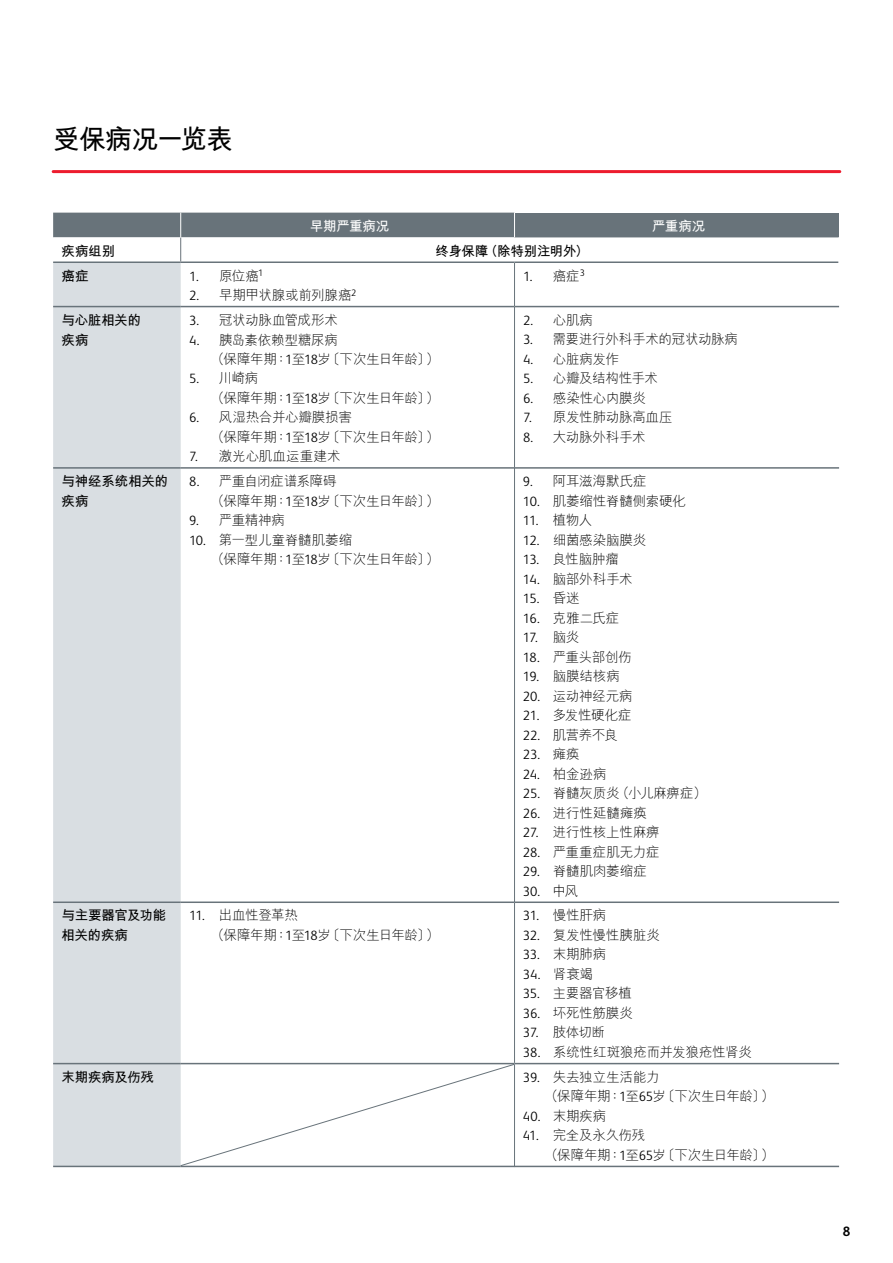
<style>
.page{position:relative;width:893px;height:1263px;background:#fff}
.page>*{position:absolute;margin:0;border:0;box-sizing:border-box;transform-origin:0 0}
.t1{font:700 27px "M Hei HKS";letter-spacing:-.045em;color:#000}
.t2{font:300 13.5px/19.5px "M Hei HKS";letter-spacing:-.015em;color:#000}
.t3{font:700 13.5px/19.5px "M Hei HKS";letter-spacing:-.02em;color:#000}
.t4{font:300 13.5px "FS Albert Pro";letter-spacing:-.035em;color:#000}
.t5{font:300 13.5px "M Hei HKS";letter-spacing:.005em;color:#000}
.t6{font:700 13.5px "M Hei HKS";letter-spacing:-.01em;color:#fff}
.t7{font:700 13.5px "FS Albert Pro";color:#000}
.s1{font-family:"FS Albert Pro"}
.s2{font-family:"M Hei HKS"}
</style>
<div class="page">
<div style="left:53px;top:263px;width:128px;height:903px;background:#d9dee2"></div>
<hr style="left:514px;top:1064px;width:1px;height:103px;background:#68737a">
<hr style="left:53px;top:1166px;width:128px;height:1px;background:#68737a">
<hr style="left:181px;top:1166px;width:333px;height:1px;background:#68737a">
<hr style="left:515px;top:1166px;width:324px;height:1px;background:#68737a">
<hr style="left:514px;top:263px;width:1px;height:44px;background:#68737a">
<hr style="left:514px;top:307px;width:1px;height:161px;background:#68737a">
<hr style="left:514px;top:468px;width:1px;height:434px;background:#68737a">
<hr style="left:514px;top:902px;width:1px;height:161px;background:#68737a">
<hr style="left:53px;top:306px;width:128px;height:1px;background:#68737a">
<hr style="left:181px;top:306px;width:333px;height:1px;background:#68737a">
<hr style="left:515px;top:306px;width:324px;height:1px;background:#68737a">
<hr style="left:53px;top:467px;width:128px;height:2px;background:#68737a">
<hr style="left:181px;top:467px;width:333px;height:2px;background:#68737a">
<hr style="left:515px;top:467px;width:324px;height:2px;background:#68737a">
<hr style="left:53px;top:901px;width:128px;height:2px;background:#68737a">
<hr style="left:181px;top:901px;width:333px;height:2px;background:#68737a">
<hr style="left:515px;top:901px;width:324px;height:2px;background:#68737a">
<hr style="left:53px;top:261px;width:128px;height:2px;background:#68737a">
<hr style="left:181px;top:261px;width:333px;height:2px;background:#68737a">
<hr style="left:514px;top:261px;width:324px;height:2px;background:#68737a">
<hr style="left:53px;top:1063px;width:128px;height:1px;background:#68737a">
<hr style="left:181px;top:1063px;width:333px;height:1px;background:#68737a">
<hr style="left:514px;top:1063px;width:325px;height:1px;background:#68737a">
<svg style="left:53px;top:213px;width:786px;height:49px"></svg>
<svg style="left:181px;top:1064px;width:333px;height:102px"></svg>
<hr style="left:53px;top:170px;width:787px;height:3px;background:#ed1c2e">
<h1 class="t1" style="left:53px;top:119px;width:182px">受保病況一覽表</h1>
<p class="t6" style="left:310px;top:216px;width:81px">早期嚴重病況</p>
<p class="t6" style="left:652px;top:216px;width:55px">嚴重病況</p>
<p class="t3" style="left:62px;top:240px;width:55px">疾病組別</p>
<p class="t3" style="left:435px;top:240px;width:155px">終身保障（除特別註明外）</p>
<p class="t3" style="left:62px;top:265px;width:28px">癌症</p>
<p class="t2" style="left:189px;top:265px;width:76px"><span class="s1">1.</span> 原位癌<sup>1</sup></p>
<p class="t2" style="left:189px;top:285px;width:169px"><span class="s1">2.</span> 早期甲狀腺或前列腺癌<sup>2</sup></p>
<p class="t4" style="left:523px;top:267px;width:63px">1. <span class="s2">癌症</span><sup>3</sup></p>
<p class="t3" style="left:62px;top:309px;width:81px">與心臟相關的疾病</p>
<p class="t2" style="left:189px;top:310px;width:150px"><span class="s1">3.</span> 冠狀動脈血管成形術</p>
<p class="t2" style="left:211px;top:329px;width:230px;text-indent:-22px"><span class="s1">4.</span> 胰島素依賴型糖尿病<br>（保障年期：<span class="s1">1</span>至<span class="s1">18</span>歲〔下次生日年齡〕）</p>
<p class="t2" style="left:211px;top:368px;width:230px;text-indent:-22px"><span class="s1">5.</span> 川崎病<br>（保障年期：<span class="s1">1</span>至<span class="s1">18</span>歲〔下次生日年齡〕）</p>
<p class="t2" style="left:211px;top:407px;width:230px;text-indent:-22px"><span class="s1">6.</span> 風濕熱合併心瓣膜損害<br>（保障年期：<span class="s1">1</span>至<span class="s1">18</span>歲〔下次生日年齡〕）</p>
<p class="t5" style="left:189px;top:447px;width:153px"><span class="s1">7.</span> 激光心肌血運重建術</p>
<p class="t3" style="left:62px;top:470px;width:108px">與神經系統相關的疾病</p>
<p class="t2" style="left:211px;top:471px;width:230px;text-indent:-22px"><span class="s1">8.</span> 嚴重自閉症譜系障礙<br>（保障年期：<span class="s1">1</span>至<span class="s1">18</span>歲〔下次生日年齡〕）</p>
<p class="t2" style="left:189px;top:510px;width:97px"><span class="s1">9.</span> 嚴重精神病</p>
<p class="t2" style="left:211px;top:529px;width:230px;text-indent:-22px"><span class="s1">10.</span> 第一型兒童脊髓肌萎縮<br>（保障年期：<span class="s1">1</span>至<span class="s1">18</span>歲〔下次生日年齡〕）</p>
<p class="t2" style="left:523px;top:310px;width:71px"><span class="s1">2.</span> 心肌病</p>
<p class="t2" style="left:523px;top:329px;width:217px"><span class="s1">3.</span> 需要進行外科手術的冠狀動脈病</p>
<p class="t2" style="left:523px;top:349px;width:97px"><span class="s1">4.</span> 心臟病發作</p>
<p class="t2" style="left:523px;top:368px;width:137px"><span class="s1">5.</span> 心瓣及結構性手術</p>
<p class="t2" style="left:523px;top:388px;width:125px"><span class="s1">6.</span> 感染性心內膜炎</p>
<p class="t2" style="left:523px;top:407px;width:151px"><span class="s1">7.</span> 原發性肺動脈高血壓</p>
<p class="t2" style="left:523px;top:427px;width:124px"><span class="s1">8.</span> 大動脈外科手術</p>
<p class="t2" style="left:523px;top:471px;width:125px"><span class="s1">9.</span> 阿耳滋海默氏症</p>
<p class="t2" style="left:523px;top:490px;width:164px"><span class="s1">10.</span> 肌萎縮性脊髓側索硬化</p>
<p class="t4" style="left:523px;top:511px;width:71px">11. <span class="s2">植物人</span></p>
<p class="t2" style="left:523px;top:529px;width:125px"><span class="s1">12.</span> 細菌感染腦膜炎</p>
<p class="t2" style="left:523px;top:549px;width:98px"><span class="s1">13.</span> 良性腦腫瘤</p>
<p class="t2" style="left:523px;top:568px;width:111px"><span class="s1">14.</span> 腦部外科手術</p>
<p class="t4" style="left:523px;top:589px;width:58px">15. <span class="s2">昏迷</span></p>
<p class="t2" style="left:523px;top:607px;width:98px"><span class="s1">16.</span> 克雅二氏症</p>
<p class="t4" style="left:523px;top:628px;width:58px">17. <span class="s2">腦炎</span></p>
<p class="t2" style="left:523px;top:646px;width:110px"><span class="s1">18.</span> 嚴重頭部創傷</p>
<p class="t2" style="left:523px;top:666px;width:99px"><span class="s1">19.</span> 腦膜結核病</p>
<p class="t2" style="left:523px;top:685px;width:111px"><span class="s1">20.</span> 運動神經元病</p>
<p class="t2" style="left:523px;top:705px;width:110px"><span class="s1">21.</span> 多發性硬化症</p>
<p class="t2" style="left:523px;top:724px;width:97px"><span class="s1">22.</span> 肌營養不良</p>
<p class="t4" style="left:523px;top:745px;width:58px">23. <span class="s2">癱瘓</span></p>
<p class="t2" style="left:523px;top:763px;width:85px"><span class="s1">24.</span> 柏金遜病</p>
<p class="t2" style="left:523px;top:783px;width:185px"><span class="s1">25.</span> 脊髓灰質炎（小兒麻痹症）</p>
<p class="t2" style="left:523px;top:802px;width:125px"><span class="s1">26.</span> 進行性延髓癱瘓</p>
<p class="t2" style="left:523px;top:822px;width:138px"><span class="s1">27.</span> 進行性核上性麻痹</p>
<p class="t2" style="left:523px;top:841px;width:138px"><span class="s1">28.</span> 嚴重重症肌無力症</p>
<p class="t2" style="left:523px;top:861px;width:125px"><span class="s1">29.</span> 脊髓肌肉萎縮症</p>
<p class="t4" style="left:523px;top:882px;width:57px">30. <span class="s2">中風</span></p>
<p class="t3" style="left:62px;top:904px;width:106px">與主要器官及功能相關的疾病</p>
<p class="t2" style="left:211px;top:905px;width:230px;text-indent:-22px"><span class="s1">11.</span> 出血性登革熱<br>（保障年期：<span class="s1">1</span>至<span class="s1">18</span>歲〔下次生日年齡〕）</p>
<p class="t2" style="left:523px;top:905px;width:85px"><span class="s1">31.</span> 慢性肝病</p>
<p class="t2" style="left:523px;top:925px;width:139px"><span class="s1">32.</span> 復發性慢性胰臟炎</p>
<p class="t2" style="left:523px;top:944px;width:85px"><span class="s1">33.</span> 末期肺病</p>
<p class="t4" style="left:523px;top:965px;width:71px">34. <span class="s2">腎衰竭</span></p>
<p class="t2" style="left:523px;top:983px;width:111px"><span class="s1">35.</span> 主要器官移植</p>
<p class="t2" style="left:523px;top:1003px;width:112px"><span class="s1">36.</span> 壞死性筋膜炎</p>
<p class="t2" style="left:523px;top:1022px;width:84px"><span class="s1">37.</span> 肢體切斷</p>
<p class="t2" style="left:523px;top:1042px;width:231px"><span class="s1">38.</span> 系統性紅斑狼瘡而併發狼瘡性腎炎</p>
<p class="t3" style="left:62px;top:1066px;width:94px">末期疾病及傷殘</p>
<p class="t2" style="left:545px;top:1066px;width:231px;text-indent:-22px"><span class="s1">39.</span> 失去獨立生活能力<br>（保障年期：<span class="s1">1</span>至<span class="s1">65</span>歲〔下次生日年齡〕）</p>
<p class="t2" style="left:523px;top:1105px;width:85px"><span class="s1">40.</span> 末期疾病</p>
<p class="t2" style="left:545px;top:1125px;width:231px;text-indent:-22px"><span class="s1">41.</span> 完全及永久傷殘<br>（保障年期：<span class="s1">1</span>至<span class="s1">65</span>歲〔下次生日年齡〕）</p>
<p class="t7" style="left:843px;top:1222px;width:9px">8</p>
</div>
